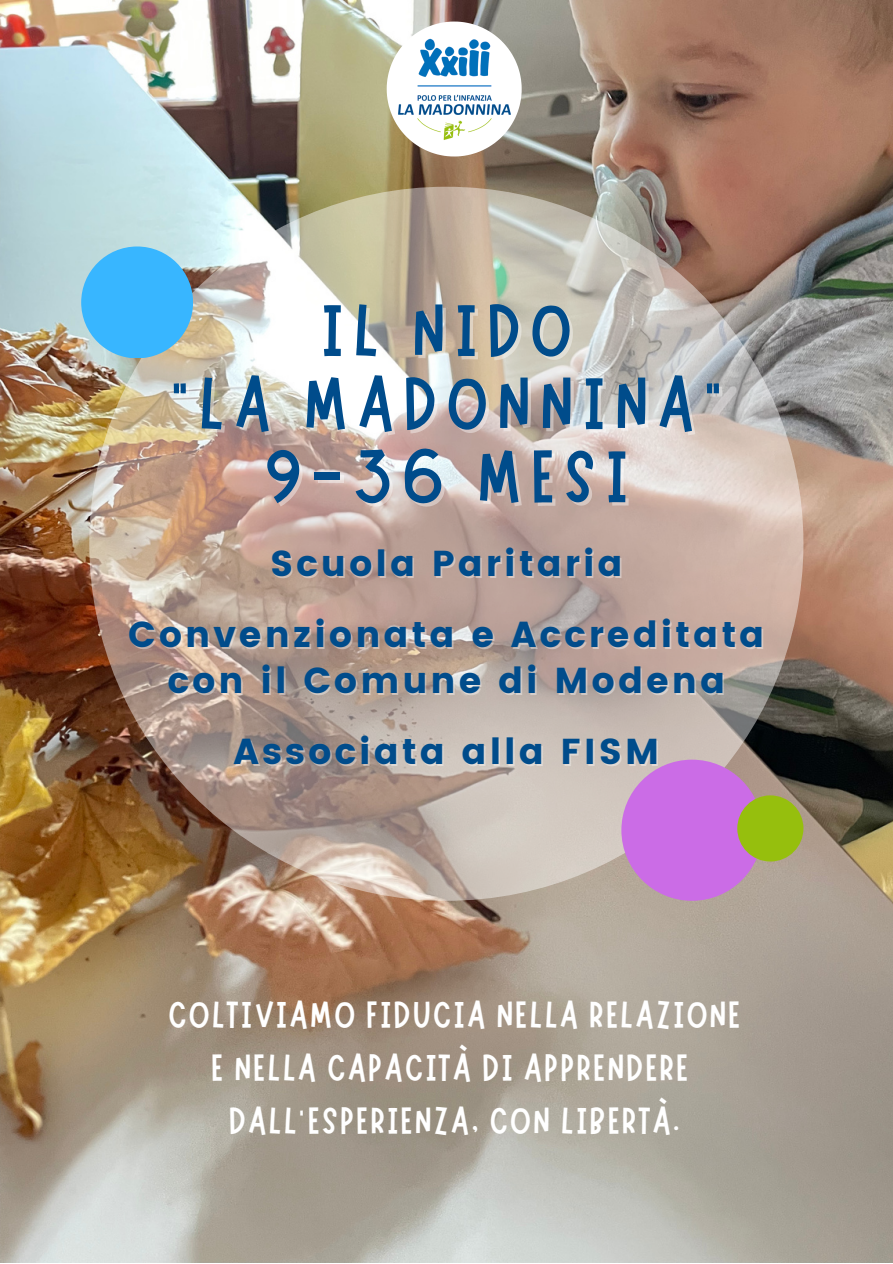
<style>
.page{position:relative;width:893px;height:1264px;background:#fff}
.page>*{position:absolute;margin:0;border:0;box-sizing:border-box;transform-origin:0 0}
.t1{font:75px/73.1px "Marykate";letter-spacing:.125em;color:#004c8b;text-align:center}
.t2{font:37.95px/52.8px "Marykate";letter-spacing:.05em;color:#fff;text-align:center}
.t3{font:36px/70.8px "Poppins";letter-spacing:.085em;color:#004c8b;text-align:center}
</style>
<div class="page">
<img style="left:0;top:0;width:892px;height:1262px">
<svg style="left:89px;top:187px;width:714px;height:713px;background:#c4b4a8"></svg>
<div style="left:621px;top:759px;width:141px;height:141px;background:#cb6ce6;border-radius:50%"></div>
<svg style="left:386px;top:22px;width:135px;height:134px"></svg>
<img style="left:397px;top:38px;width:114px;height:102px">
<div style="left:737px;top:795px;width:66px;height:66px;background:#96bf0d;border-radius:50%"></div>
<div style="left:81px;top:246px;width:112px;height:112px;background:#38b6ff;border-radius:50%"></div>
<h1 class="t1" style="left:170px;top:286px;width:554px">IL NIDO<br>"LA MADONNINA"<br>9-36 MESI</h1>
<p class="t3" style="left:128px;top:528px;width:637px">Scuola Paritaria<br>Convenzionata e Accreditata</p>
<p class="t3" style="left:167px;top:645px;width:559px">con il Comune di Modena<br>Associata alla FISM</p>
<p class="t2" style="left:168px;top:984px;width:573px">COLTIVIAMO FIDUCIA NELLA RELAZIONE<br>E NELLA CAPACITÀ DI APPRENDERE<br>DALL’ESPERIENZA, CON LIBERTÀ.</p>
</div>
